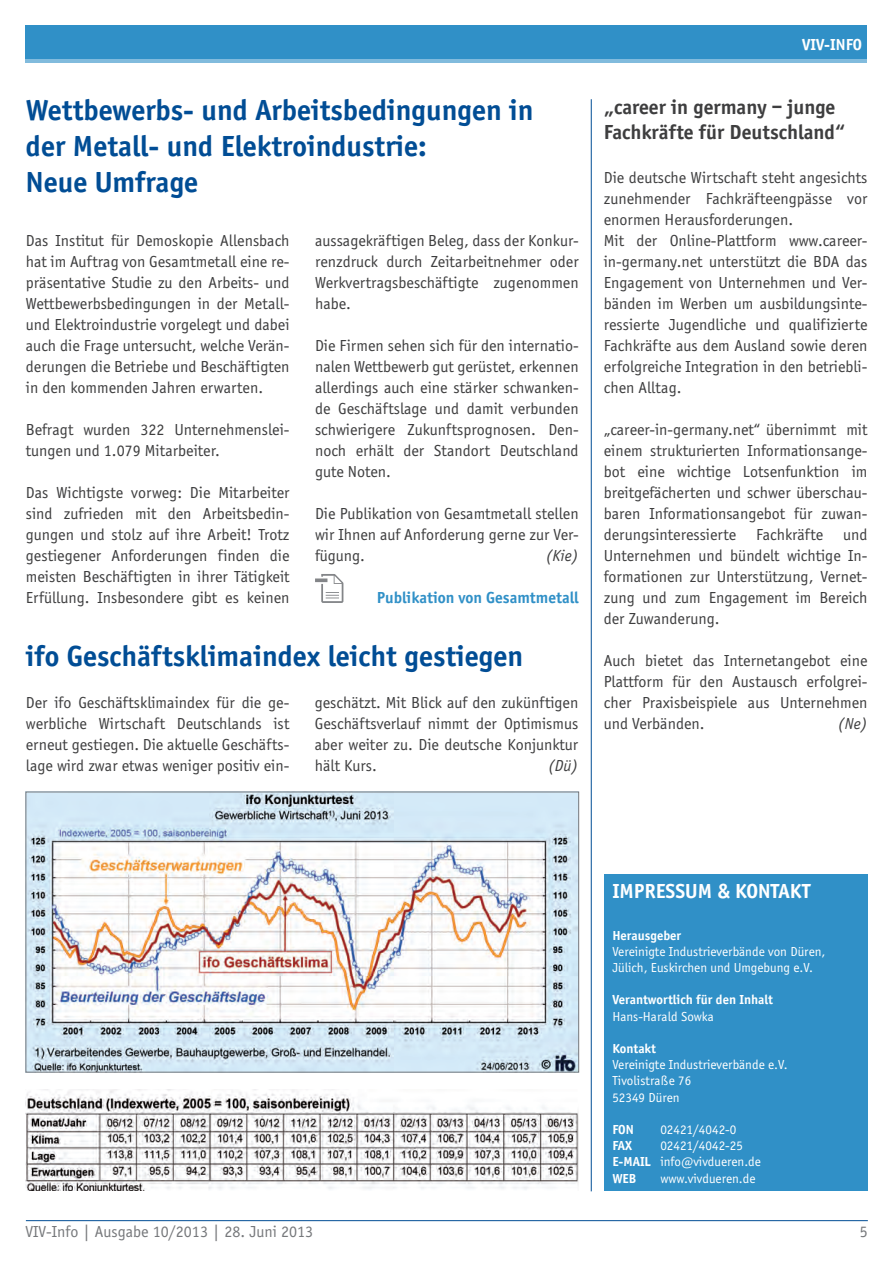
<style>
.page{position:relative;width:893px;height:1263px;background:#fff}
.page>*{position:absolute;margin:0;border:0;box-sizing:border-box;transform-origin:0 0}
.t1{font:700 30px/36px "Officina Sans EF";color:#014d95}
.t2{font:700 21px/25.2px "Officina Sans EF";color:#3e3e3f}
.t3{font:700 21px "Officina Sans EF";color:#fff}
.t4{font:16.5px/21px "Officina Sans EF";color:#3e3e3f;text-align:justify}
.t5{font:16.5px "Officina Sans EF";color:#76787b}
.t6{font:700 16.5px "Officina Sans EF";color:#3090c7}
.t7{font:italic 16.5px "Officina Sans EF";color:#3e3e3f}
.t8{font:700 16.5px "Officina Sans EF";color:#fff}
.t9{font:13.5px/16.2px "Officina Sans EF";color:#fff}
.t10{font:700 13.5px "Officina Sans EF";color:#fff}
.s1{font-weight:700}
</style>
<div class="page">
<hr style="left:26px;top:1220px;width:842px;height:1px;background:#014d95">
<div style="left:26px;top:26px;width:841px;height:37px;background:#3090c7"></div>
<hr style="left:26px;top:60px;width:841px;height:3px;background:#81bbdd">
<div style="left:604px;top:875px;width:263px;height:316px;background:#3090c7"></div>
<svg style="left:315px;top:574px;width:28px;height:29px"></svg>
<hr style="left:591px;top:99px;width:1px;height:1092px;background:#014d95">
<img style="left:28px;top:794px;width:549px;height:276px">
<img style="left:26px;top:1089px;width:552px;height:102px">
<h1 class="t1" style="left:26px;top:92px;width:509px">Wettbewerbs- und Arbeitsbedingungen in der Metall- und Elektroindustrie:<br>Neue Umfrage</h1>
<p class="t4" style="left:26px;top:230px;width:265px">Das Institut für Demoskopie Allensbach hat im Auftrag von Gesamtmetall eine re&shy;präsentative Studie zu den Arbeits- und Wettbewerbsbedingungen in der Metall&shy;und Elektroindustrie vorgelegt und dabei auch die Frage untersucht, welche Verän&shy;derungen die Betriebe und Beschäftigten in den kommenden Jahren erwarten.</p>
<p class="t4" style="left:26px;top:419px;width:265px">Befragt wurden 322 Unternehmenslei&shy;tungen und 1.079 Mitarbeiter.</p>
<p class="t4" style="left:26px;top:482px;width:265px">Das Wichtigste vorweg: Die Mitarbeiter sind zufrieden mit den Arbeitsbedin&shy;gungen und stolz auf ihre Arbeit! Trotz gestiegener Anforderungen finden die meisten Beschäftigten in ihrer Tätigkeit Erfüllung. Insbesondere gibt es keinen</p>
<p class="t4" style="left:315px;top:230px;width:265px">aussagekräftigen Beleg, dass der Konkur&shy;renzdruck durch Zeitarbeitnehmer oder Werkvertragsbeschäftigte zugenommen habe.</p>
<p class="t4" style="left:315px;top:335px;width:265px">Die Firmen sehen sich für den internatio&shy;nalen Wettbewerb gut gerüstet, erkennen allerdings auch eine stärker schwanken&shy;de Geschäftslage und damit verbunden schwierigere Zukunftsprognosen. Den&shy;noch erhält der Standort Deutschland gute Noten.</p>
<p class="t4" style="left:315px;top:503px;width:265px">Die Publikation von Gesamtmetall stellen wir Ihnen auf Anforderung gerne zur Ver&shy;fügung.</p>
<p class="t7" style="left:546px;top:547px;width:34px">(Kie)</p>
<p class="t6" style="left:377px;top:588px;width:203px">Publikation von Gesamtmetall</p>
<h1 class="t1" style="left:26px;top:638px;width:499px">ifo Geschäftsklimaindex leicht gestiegen</h1>
<p class="t4" style="left:26px;top:692px;width:265px">Der ifo Geschäftsklimaindex für die ge&shy;werbliche Wirtschaft Deutschlands ist erneut gestiegen. Die aktuelle Geschäfts&shy;lage wird zwar etwas weniger positiv ein-</p>
<p class="t4" style="left:315px;top:692px;width:265px">geschätzt. Mit Blick auf den zukünftigen Geschäftsverlauf nimmt der Optimismus aber weiter zu. Die deutsche Konjunktur hält Kurs.</p>
<p class="t7" style="left:548px;top:757px;width:32px">(Dü)</p>
<p class="t8" style="left:802px;top:35px;width:61px">VIV-INFO</p>
<p class="t2" style="left:604px;top:94px;width:243px">„career in germany – junge<br>Fachkräfte für Deutschland“</p>
<p class="t4" style="left:604px;top:167px;width:265px;text-align:left">Die deutsche Wirtschaft steht angesichts zunehmender Fachkräfteengpässe vor enormen Herausforderungen.<br>Mit der Online-Plattform www.career&shy;in-germany.net unterstützt die BDA das Engagement von Unternehmen und Ver&shy;bänden im Werben um ausbildungsinte&shy;ressierte Jugendliche und qualifizierte Fachkräfte aus dem Ausland sowie deren erfolgreiche Integration in den betriebli&shy;chen Alltag.</p>
<p class="t4" style="left:604px;top:419px;width:265px">„career-in-germany.net“ übernimmt mit einem strukturierten Informationsange&shy;bot eine wichtige Lotsenfunktion im breitgefächerten und schwer überschau&shy;baren Informationsangebot für zuwan&shy;derungsinteressierte Fachkräfte und Unternehmen und bündelt wichtige In&shy;formationen zur Unterstützung, Vernet&shy;zung und zum Engagement im Bereich der Zuwanderung.</p>
<p class="t4" style="left:604px;top:650px;width:265px">Auch bietet das Internetangebot eine Plattform für den Austausch erfolgrei&shy;cher Praxisbeispiele aus Unternehmen und Verbänden.</p>
<p class="t7" style="left:838px;top:715px;width:31px">(Ne)</p>
<p class="t3" style="left:612px;top:878px;width:200px">IMPRESSUM &amp; KONTAKT</p>
<p class="t10" style="left:612px;top:927px;width:70px">Herausgeber</p>
<p class="t9" style="left:612px;top:943px;width:215px">Vereinigte Industrieverbände von Düren,<br>Jülich, Euskirchen und Umgebung e.V.</p>
<p class="t10" style="left:612px;top:992px;width:162px">Verantwortlich für den Inhalt</p>
<p class="t9" style="left:612px;top:1008px;width:103px">Hans-Harald Sowka</p>
<p class="t10" style="left:612px;top:1040px;width:45px">Kontakt</p>
<p class="t9" style="left:612px;top:1057px;width:177px">Vereinigte Industrieverbände e.V.<br>Tivolistraße 76<br>52349 Düren</p>
<p class="t10" style="left:612px;top:1121px;width:23px">FON</p>
<p class="t9" style="left:660px;top:1121px;width:78px">02421/4042-0</p>
<p class="t10" style="left:612px;top:1137px;width:21px">FAX</p>
<p class="t9" style="left:612px;top:1138px;width:150px;text-indent:48px">02421/4042-25<br><span class="s1">E-MAIL</span> info@vivdueren.de<br><span class="s1">WEB</span></p>
<p class="t9" style="left:660px;top:1170px;width:97px">www.vivdueren.de</p>
<p class="t5" style="left:26px;top:1222px;width:289px">VIV-Info | Ausgabe 10/2013 | 28. Juni 2013</p>
<p class="t5" style="left:860px;top:1222px;width:10px">5</p>
</div>
